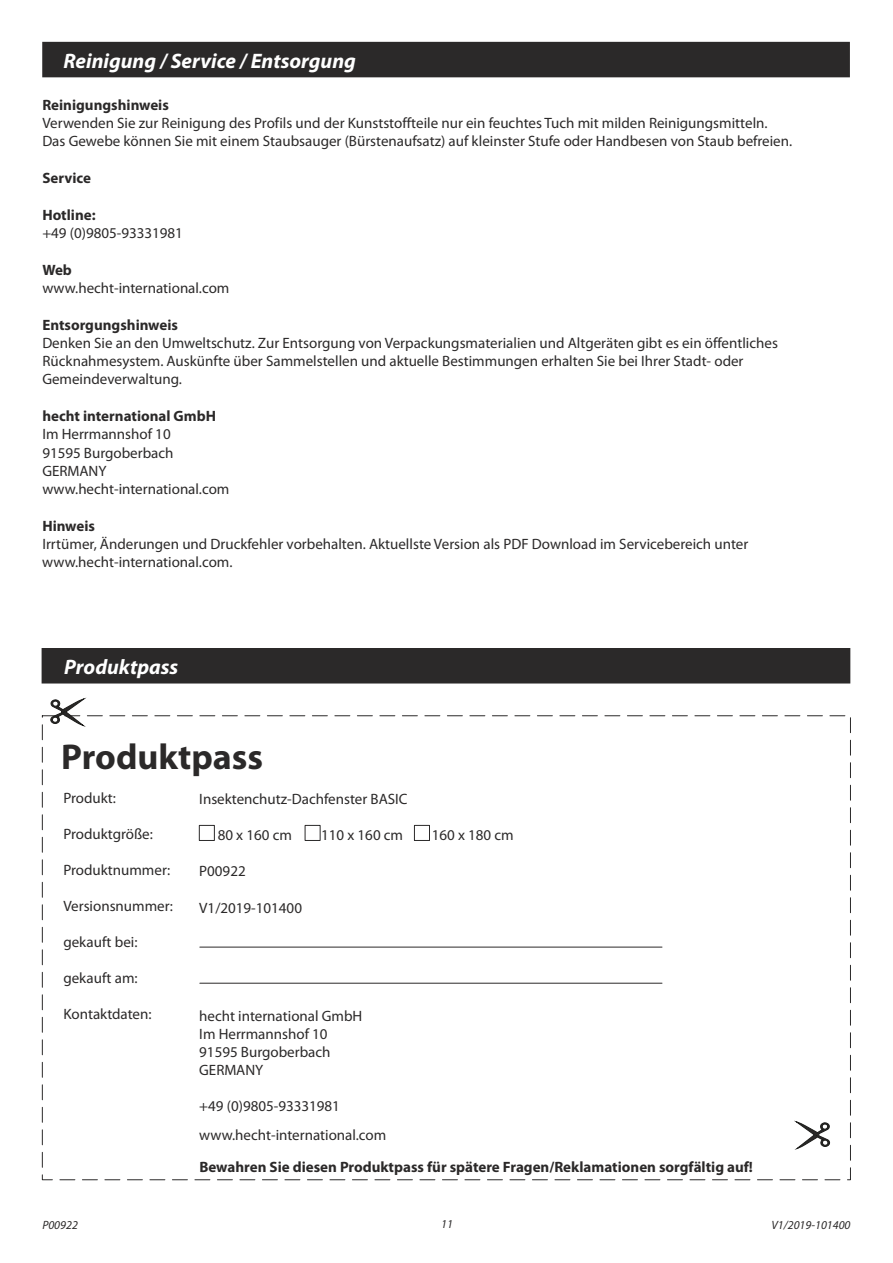
<style>
.page{position:relative;width:893px;height:1263px;background:#fff}
.page>*{position:absolute;margin:0;border:0;box-sizing:border-box;transform-origin:0 0}
.t1{font:700 36px "Myriad Pro";color:#2b2929}
.t2{font:italic 700 21px "Myriad Pro";color:#fff}
.t3{font:15px/18px "Myriad Pro";color:#2b2929}
.t4{font:700 15px "Myriad Pro";color:#2b2929}
.t5{font:italic 12px "Myriad Pro";color:#2b2929}
</style>
<div class="page">
<svg style="left:50px;top:699px;width:34px;height:27px"></svg>
<svg style="left:796px;top:1122px;width:34px;height:27px"></svg>
<hr style="left:200px;top:947px;width:462px;height:1px;background:#2b2929">
<hr style="left:200px;top:983px;width:462px;height:1px;background:#2b2929">
<div style="left:41px;top:648px;width:810px;height:36px;background:#2b2929"></div>
<div style="left:42px;top:41px;width:808px;height:37px;background:#2b2929"></div>
<div style="left:199px;top:825px;width:16px;height:16px;border:1px solid #2b2929"></div>
<div style="left:305px;top:825px;width:15px;height:16px;border:1px solid #2b2929"></div>
<div style="left:414px;top:825px;width:16px;height:16px;border:1px solid #2b2929"></div>
<h2 class="t2" style="left:64px;top:52px;width:294px">Reinigung / Service / Entsorgung</h2>
<p class="t4" style="left:42px;top:99px;width:128px">Reinigungshinweis</p>
<p class="t3" style="left:42px;top:115px;width:751px">Verwenden Sie zur Reinigung des Profils und der Kunststoffteile nur ein feuchtes Tuch mit milden Reinigungsmitteln.<br>Das Gewebe können Sie mit einem Staubsauger (Bürstenaufsatz) auf kleinster Stufe oder Handbesen von Staub befreien.</p>
<p class="t4" style="left:42px;top:172px;width:50px">Service</p>
<p class="t4" style="left:42px;top:209px;width:55px">Hotline:</p>
<p class="t3" style="left:42px;top:226px;width:142px">+49 (0)9805-93331981</p>
<p class="t4" style="left:42px;top:264px;width:31px">Web</p>
<p class="t3" style="left:42px;top:280px;width:189px">www.hecht-international.com</p>
<p class="t4" style="left:42px;top:319px;width:137px">Entsorgungshinweis</p>
<p class="t3" style="left:42px;top:335px;width:737px">Denken Sie an den Umweltschutz. Zur Entsorgung von Verpackungsmaterialien und Altgeräten gibt es ein öffentliches<br>Rücknahmesystem. Auskünfte über Sammelstellen und aktuelle Bestimmungen erhalten Sie bei Ihrer Stadt- oder<br>Gemeindeverwaltung.</p>
<p class="t4" style="left:42px;top:410px;width:175px">hecht international GmbH</p>
<p class="t3" style="left:42px;top:427px;width:189px">Im Herrmannshof 10<br>91595 Burgoberbach<br>GERMANY www.hecht-international.com</p>
<p class="t4" style="left:42px;top:519px;width:54px">Hinweis</p>
<p class="t3" style="left:42px;top:536px;width:707px">Irrtümer, Änderungen und Druckfehler vorbehalten. Aktuellste Version als PDF Download im Servicebereich unter www.hecht-international.com.</p>
<h2 class="t2" style="left:64px;top:658px;width:116px">Produktpass</h2>
<h1 class="t1" style="left:61px;top:742px;width:203px">Produktpass</h1>
<p class="t3" style="left:63px;top:790px;width:54px">Produkt:</p>
<p class="t3" style="left:63px;top:826px;width:91px">Produktgröße:</p>
<p class="t3" style="left:63px;top:862px;width:108px">Produktnummer:</p>
<p class="t3" style="left:63px;top:898px;width:111px">Versionsnummer:</p>
<p class="t3" style="left:63px;top:934px;width:76px">gekauft bei:</p>
<p class="t3" style="left:63px;top:970px;width:76px">gekauft am:</p>
<p class="t3" style="left:63px;top:1006px;width:90px">Kontaktdaten:</p>
<p class="t3" style="left:199px;top:792px;width:210px">Insektenchutz-Dachfenster BASIC</p>
<p class="t3" style="left:218px;top:828px;width:76px">80 x 160 cm</p>
<p class="t3" style="left:321px;top:828px;width:83px">110 x 160 cm</p>
<p class="t3" style="left:432px;top:828px;width:83px">160 x 180 cm</p>
<p class="t3" style="left:199px;top:864px;width:48px">P00922</p>
<p class="t3" style="left:199px;top:900px;width:104px">V1/2019-101400</p>
<p class="t3" style="left:199px;top:1008px;width:165px">hecht international GmbH<br>Im Herrmannshof 10<br>91595 Burgoberbach<br>GERMANY</p>
<p class="t3" style="left:199px;top:1093px;width:189px;line-height:28.8px">+49 (0)9805-93331981 www.hecht-international.com</p>
<p class="t4" style="left:199px;top:1161px;width:555px">Bewahren Sie diesen Produktpass für spätere Fragen/Reklamationen sorgfältig auf!</p>
<p class="t5" style="left:42px;top:1220px;width:37px">P00922</p>
<p class="t5" style="left:441px;top:1219px;width:13px">11</p>
<p class="t5" style="left:771px;top:1220px;width:81px">V1/2019-101400</p>
</div>
